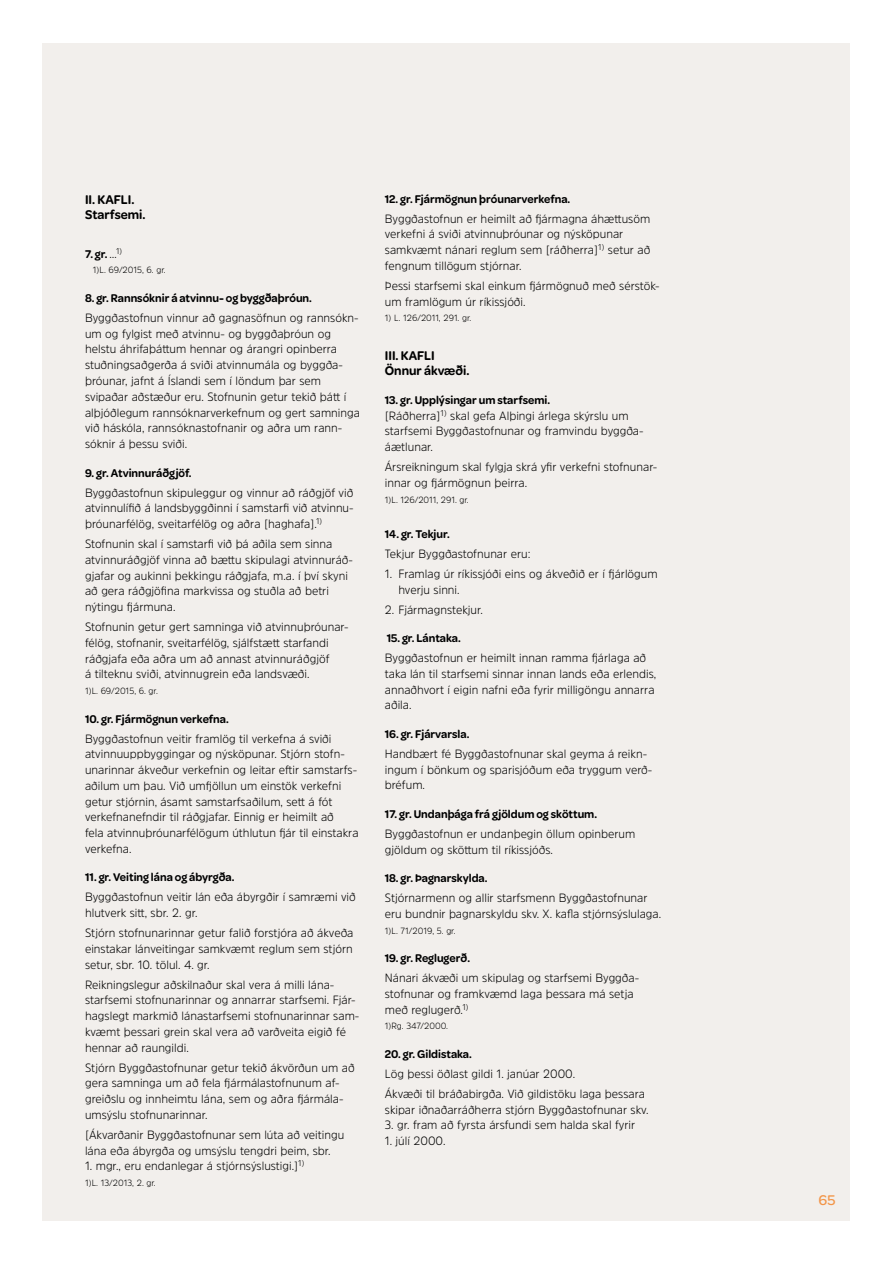
<style>
.page{position:relative;width:893px;height:1263px;background:#fff}
.page>*{position:absolute;margin:0;border:0;box-sizing:border-box;transform-origin:0 0}
.t1{font:500 15px "Omnes";color:#f39548}
.t2{font:600 13.5px/15px "Omnes";color:#000;scale:.95 1}
.t3{font:300 12px/15.8px "Amsi Pro";color:#000;scale:.95 1}
.t4{font:600 12px "Omnes";color:#000;scale:.95 1}
.t5{font:300 9px "Amsi Pro";letter-spacing:-.005em;color:#000;scale:.95 1}
.s1{font-family:"Amsi Pro";font-weight:300}
</style>
<div class="page">
<div style="left:43px;top:43px;width:807px;height:1177px;background:#f2efec"></div>
<p class="t2" style="left:85px;top:192px;width:65px">II. KAFLI.<br>Starfsemi.</p>
<p class="t4" style="left:85px;top:247px;width:41px">7. gr. <span class="s1">…</span><sup>1)</sup></p>
<p class="t5" style="left:93px;top:264px;width:78px">1)L. 69/2015, 6. gr.</p>
<p class="t4" style="left:85px;top:291px;width:240px">8. gr. Rannsóknir á atvinnu- og byggðaþróun.</p>
<p class="t3" style="left:85px;top:310px;width:291px">Byggðastofnun vinnur að gagnasöfnun og rannsókn&shy;um og fylgist með atvinnu- og byggðaþróun og helstu áhrifaþáttum hennar og árangri opinberra stuðningsaðgerða á sviði atvinnumála og byggða&shy;þróunar, jafnt á Íslandi sem í löndum þar sem svipaðar aðstæður eru. Stofnunin getur tekið þátt í alþjóðlegum rannsóknarverkefnum og gert samninga við háskóla, rannsóknastofnanir og aðra um rann&shy;sóknir á þessu sviði.</p>
<p class="t4" style="left:85px;top:466px;width:113px">9. gr. Atvinnuráðgjöf.</p>
<p class="t3" style="left:85px;top:484px;width:284px;text-align:justify">Byggðastofnun skipuleggur og vinnur að ráðgjöf við atvinnulífið á landsbyggðinni í samstarfi við atvinnu&shy;þróunarfélög, sveitarfélög og aðra [haghafa].<sup>1)</sup></p>
<p class="t3" style="left:85px;top:536px;width:282px">Stofnunin skal í samstarfi við þá aðila sem sinna atvinnuráðgjöf vinna að bættu skipulagi atvinnuráð&shy;gjafar og aukinni þekkingu ráðgjafa, m.a. í því skyni að gera ráðgjöfina markvissa og stuðla að betri nýtingu fjármuna.</p>
<p class="t3" style="left:85px;top:619px;width:278px">Stofnunin getur gert samninga við atvinnuþróunar&shy;félög, stofnanir, sveitarfélög, sjálfstætt starfandi ráðgjafa eða aðra um að annast atvinnuráðgjöf<br>á tilteknu sviði, atvinnugrein eða landsvæði.</p>
<p class="t5" style="left:85px;top:685px;width:78px">1)L. 69/2015, 6. gr.</p>
<p class="t4" style="left:85px;top:712px;width:153px">10. gr. Fjármögnun verkefna.</p>
<p class="t3" style="left:85px;top:730px;width:289px">Byggðastofnun veitir framlög til verkefna á sviði atvinnuuppbyggingar og nýsköpunar. Stjórn stofn&shy;unarinnar ákveður verkefnin og leitar eftir samstarfs&shy;aðilum um þau. Við umfjöllun um einstök verkefni getur stjórnin, ásamt samstarfsaðilum, sett á fót verkefnanefndir til ráðgjafar. Einnig er heimilt að<br>fela atvinnuþróunarfélögum úthlutun fjár til einstakra verkefna.</p>
<p class="t4" style="left:85px;top:870px;width:159px">11. gr. Veiting lána og ábyrgða.</p>
<p class="t3" style="left:85px;top:889px;width:287px">Byggðastofnun veitir lán eða ábyrgðir í samræmi við hlutverk sitt, sbr. 2. gr.</p>
<p class="t3" style="left:85px;top:925px;width:284px;text-align:justify">Stjórn stofnunarinnar getur falið forstjóra að ákveða einstakar lánveitingar samkvæmt reglum sem stjórn setur, sbr. 10. tölul. 4. gr.</p>
<p class="t3" style="left:85px;top:976px;width:290px">Reikningslegur aðskilnaður skal vera á milli lána&shy;starfsemi stofnunarinnar og annarrar starfsemi. Fjár&shy;hagslegt markmið lánastarfsemi stofnunarinnar sam&shy;kvæmt þessari grein skal vera að varðveita eigið fé hennar að raungildi.</p>
<p class="t3" style="left:85px;top:1059px;width:285px">Stjórn Byggðastofnunar getur tekið ákvörðun um að gera samninga um að fela fjármálastofnunum af&shy;greiðslu og innheimtu lána, sem og aðra fjármála&shy;umsýslu stofnunarinnar.</p>
<p class="t3" style="left:85px;top:1126px;width:274px">[Ákvarðanir Byggðastofnunar sem lúta að veitingu lána eða ábyrgða og umsýslu tengdri þeim, sbr.</p>
<p class="t3" style="left:85px;top:1158px;width:233px">1. mgr., eru endanlegar á stjórnsýslustigi.]<sup>1)</sup></p>
<p class="t5" style="left:85px;top:1177px;width:76px">1)L. 13/2013, 2. gr.</p>
<p class="t4" style="left:385px;top:192px;width:197px">12. gr. Fjármögnun þróunarverkefna.</p>
<p class="t3" style="left:385px;top:210px;width:281px">Byggðastofnun er heimilt að fjármagna áhættusöm verkefni á sviði atvinnuþróunar og nýsköpunar samkvæmt nánari reglum sem [ráðherra]<sup>1)</sup> setur að fengnum tillögum stjórnar.</p>
<p class="t3" style="left:385px;top:277px;width:291px">Þessi starfsemi skal einkum fjármögnuð með sérstök&shy;um framlögum úr ríkissjóði.</p>
<p class="t5" style="left:385px;top:312px;width:93px">1) L. 126/2011, 291. gr.</p>
<p class="t2" style="left:385px;top:348px;width:91px">III. KAFLI<br>Önnur ákvæði.</p>
<p class="t4" style="left:385px;top:393px;width:175px">13. gr. Upplýsingar um starfsemi.</p>
<p class="t3" style="left:385px;top:407px;width:273px">[Ráðherra]<sup>1)</sup> skal gefa Alþingi árlega skýrslu um starfsemi Byggðastofnunar og framvindu byggða&shy;áætlunar.</p>
<p class="t3" style="left:385px;top:459px;width:287px">Ársreikningum skal fylgja skrá yfir verkefni stofnunar&shy;innar og fjármögnun þeirra.</p>
<p class="t5" style="left:385px;top:493px;width:90px">1)L. 126/2011, 291. gr.</p>
<p class="t4" style="left:385px;top:527px;width:70px">14. gr. Tekjur.</p>
<p class="t3" style="left:385px;top:545px;width:155px">Tekjur Byggðastofnunar eru:</p>
<p class="t3" style="left:398px;top:565px;width:274px;text-indent:-13px">1. Framlag úr ríkissjóði eins og ákveðið er í fjárlögum hverju sinni.</p>
<p class="t3" style="left:385px;top:601px;width:105px">2. Fjármagnstekjur.</p>
<p class="t4" style="left:387px;top:631px;width:79px">15. gr. Lántaka.</p>
<p class="t3" style="left:385px;top:650px;width:287px">Byggðastofnun er heimilt innan ramma fjárlaga að taka lán til starfsemi sinnar innan lands eða erlendis, annaðhvort í eigin nafni eða fyrir milligöngu annarra aðila.</p>
<p class="t4" style="left:385px;top:727px;width:91px">16. gr. Fjárvarsla.</p>
<p class="t3" style="left:385px;top:745px;width:283px">Handbært fé Byggðastofnunar skal geyma á reikn&shy;ingum í bönkum og sparisjóðum eða tryggum verð&shy;bréfum.</p>
<p class="t4" style="left:385px;top:807px;width:225px">17. gr. Undanþága frá gjöldum og sköttum.</p>
<p class="t3" style="left:385px;top:825px;width:265px">Byggðastofnun er undanþegin öllum opinberum gjöldum og sköttum til ríkissjóðs.</p>
<p class="t4" style="left:385px;top:871px;width:110px">18. gr. Þagnarskylda.</p>
<p class="t3" style="left:385px;top:890px;width:292px">Stjórnarmenn og allir starfsmenn Byggðastofnunar eru bundnir þagnarskyldu skv. X. kafla stjórnsýslulaga.</p>
<p class="t5" style="left:385px;top:924px;width:76px">1)L. 71/2019, 5. gr.</p>
<p class="t4" style="left:385px;top:951px;width:91px">19. gr. Reglugerð.</p>
<p class="t3" style="left:385px;top:970px;width:268px">Nánari ákvæði um skipulag og starfsemi Byggða&shy;stofnunar og framkvæmd laga þessara má setja með reglugerð.<sup>1)</sup></p>
<p class="t5" style="left:385px;top:1020px;width:68px">1)Rg. 347/2000.</p>
<p class="t4" style="left:385px;top:1047px;width:93px">20. gr. Gildistaka.</p>
<p class="t3" style="left:385px;top:1063px;width:275px;line-height:20px">Lög þessi öðlast gildi 1. janúar 2000.<br>Ákvæði til bráðabirgða. Við gildistöku laga þessara</p>
<p class="t3" style="left:385px;top:1101px;width:279px">skipar iðnaðarráðherra stjórn Byggðastofnunar skv.</p>
<p class="t3" style="left:385px;top:1117px;width:265px">3. gr. fram að fyrsta ársfundi sem halda skal fyrir</p>
<p class="t3" style="left:385px;top:1133px;width:65px">1. júlí 2000.</p>
<p class="t1" style="left:819px;top:1192px;width:18px">65</p>
</div>
